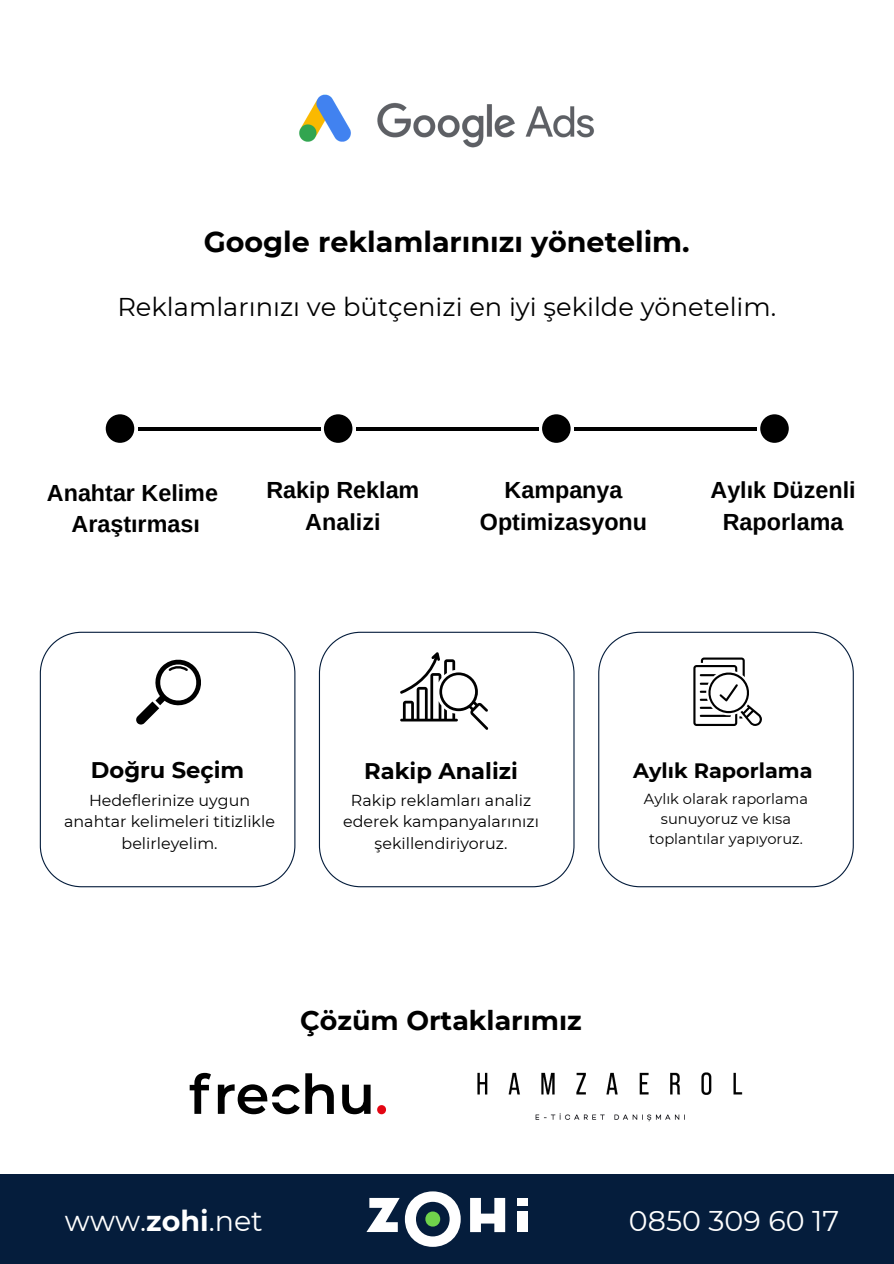
<style>
.page{position:relative;width:894px;height:1264px;background:#fff}
.page>*{position:absolute;margin:0;border:0;box-sizing:border-box;transform-origin:0 0}
.t1{font:700 28.5px "Montserrat";color:#000}
.t2{font:28.5px "Montserrat";color:#fff}
.t3{font:700 26.85px "Montserrat";color:#000}
.t4{font:25.65px "Montserrat";color:#000}
.t5{font:700 23.25px/31.8px "Arimo";color:#000;text-align:center}
.t6{font:700 22.5px "Montserrat";color:#000}
.t7{font:700 20.85px "Montserrat";color:#000}
.t8{font:15.9px/21.6px "Montserrat";color:#000;text-align:center}
.t9{font:14.7px/19.8px "Montserrat";color:#000;text-align:center}
.s1{font-weight:700}
</style>
<div class="page">
<svg style="left:40px;top:631px;width:255px;height:256px"></svg>
<svg style="left:319px;top:631px;width:255px;height:256px"></svg>
<svg style="left:598px;top:631px;width:255px;height:256px"></svg>
<svg style="left:574px;top:427px;width:182px;height:3px"></svg>
<svg style="left:356px;top:427px;width:182px;height:3px"></svg>
<svg style="left:138px;top:427px;width:182px;height:3px"></svg>
<div style="left:106px;top:414px;width:28px;height:28px;background:#000;border-radius:50%"></div>
<div style="left:324px;top:414px;width:28px;height:28px;background:#000;border-radius:50%"></div>
<div style="left:542px;top:414px;width:28px;height:28px;background:#000;border-radius:50%"></div>
<div style="left:760px;top:414px;width:28px;height:28px;background:#000;border-radius:50%"></div>
<svg style="left:136px;top:657px;width:67px;height:68px"></svg>
<svg style="left:400px;top:652px;width:88px;height:77px"></svg>
<svg style="left:693px;top:657px;width:68px;height:69px"></svg>
<svg style="left:190px;top:1072px;width:21px;height:41px"></svg>
<svg style="left:342px;top:1084px;width:28px;height:30px"></svg>
<div style="left:377px;top:1105px;width:9px;height:9px;background:#e30613;border-radius:50%"></div>
<svg style="left:218px;top:1073px;width:116px;height:41px"></svg>
<img style="left:477px;top:1072px;width:266px;height:50px">
<img style="left:299px;top:94px;width:295px;height:54px">
<div style="left:0;top:1174px;width:893px;height:89px;background:#051d3c"></div>
<svg style="left:366px;top:1197px;width:33px;height:35px"></svg>
<svg style="left:405px;top:1191px;width:55px;height:55px"></svg>
<div style="left:425px;top:1211px;width:15px;height:15px;background:#70d44b;border-radius:50%"></div>
<svg style="left:470px;top:1197px;width:35px;height:35px"></svg>
<div style="left:517px;top:1197px;width:11px;height:8px;background:#fff"></div>
<div style="left:517px;top:1211px;width:11px;height:20px;background:#fff"></div>
<h4 class="t1" style="left:204px;top:225px;width:487px">Google reklamlarınızı yönetelim.</h4>
<h3 class="t4" style="left:117px;top:291px;width:660px">Reklamlarınızı ve bütçenizi en iyi şeki lde yöneteli m.</h3>
<p class="t5" style="left:47px;top:476px;width:172px">Anahtar Kelime<br>Araştırması</p>
<p class="t5" style="left:266px;top:474px;width:154px">Rakip Reklam<br>Analizi</p>
<h5 class="t5" style="left:480px;top:474px;width:169px">Kampanya<br>Optimizasyonu</h5>
<p class="t5" style="left:710px;top:474px;width:147px">Aylık Düzenli<br>Raporlama</p>
<p class="t6" style="left:91px;top:756px;width:155px">Doğru Seçim</p>
<h3 class="t6" style="left:364px;top:757px;width:152px">Rakip Analizi</h3>
<h3 class="t8" style="left:64px;top:789px;width:212px">Hedefleri nize uygun anahtar keli meleri titizli kle beli rleyeli m.</h3>
<h3 class="t8" style="left:343px;top:789px;width:197px">Rakip reklamları analiz ederek kampanyalarınızı şeki llendi riyoruz.</h3>
<h5 class="t7" style="left:633px;top:758px;width:181px">Aylık Raporlama</h5>
<p class="t9" style="left:643px;top:789px;width:165px">Aylık olarak raporlama sunuyoruz ve kısa toplantılar yapıyoruz.</p>
<p class="t3" style="left:300px;top:1003px;width:283px">Çözüm Ortaklarımız</p>
<h5 class="t2" style="left:65px;top:1203px;width:199px">www.<span class="s1">zohi</span>.net</h5>
<h5 class="t2" style="left:628px;top:1203px;width:212px">0850 309 60 17</h5>
</div>
